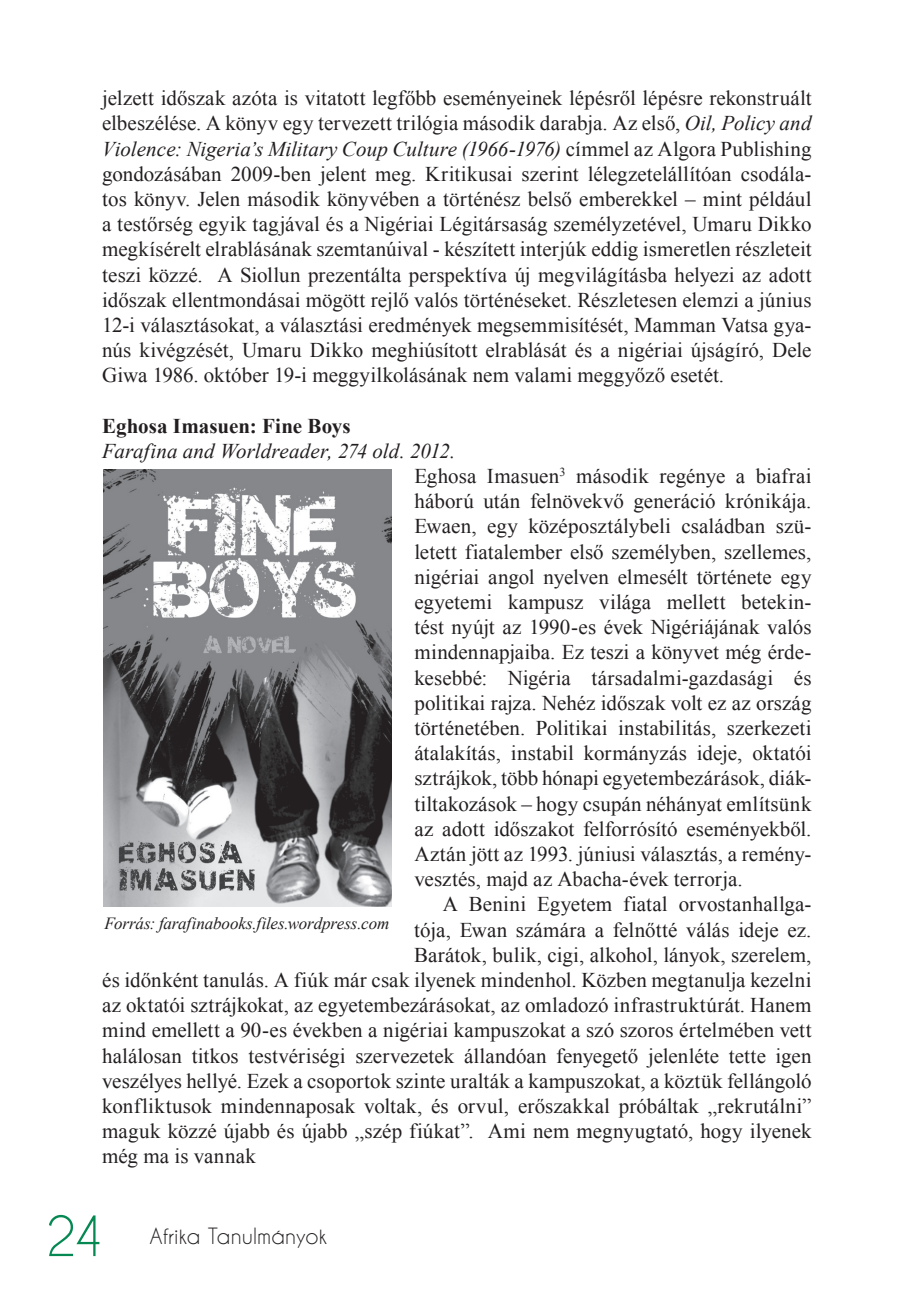
<style>
.page{position:relative;width:908px;height:1304px;background:#fff}
.page>*{position:absolute;margin:0;border:0;box-sizing:border-box;transform-origin:0 0}
.t1{font:52px "Caviar Dreams";color:#058851}
._3_elso_bekezdes{font:21px/25.2px "Times New Roman";letter-spacing:.005em;color:#231f20;text-align:justify}
._4_kenyer{font:21px "Times New Roman";letter-spacing:.005em;color:#231f20}
.alcim_1{font:italic 21px/25.2px "Times New Roman";color:#231f20}
.t2{font:21px "Caviar Dreams";color:#231f20}
._4_kepalairas{font:italic 17px "Times New Roman";letter-spacing:-.005em;color:#231f20}
.s1{font-style:italic}
.s2{font-weight:700;font-style:normal}
</style>
<div class="page">
<img style="left:103px;top:469px;width:288px;height:438px">
<p class="_3_elso_bekezdes" style="left:102px;top:85px;width:710px">jelzett időszak azóta is vitatott legfőbb eseményeinek lépésről lépésre rekonstruált elbeszélése. A könyv egy tervezett trilógia második darabja. Az első, <span class="s1">Oil, Policy and Violence: Nigeria’s Military Coup Culture (1966-1976)</span> címmel az Algora Publishing gondozásában 2009-ben jelent meg. Kritikusai szerint lélegzetelállítóan csodála&shy;tos könyv. Jelen második könyvében a történész belső emberekkel – mint például a testőrség egyik tagjával és a Nigériai Légitársaság személyzetével, Umaru Dikko megkísérelt elrablásának szemtanúival - készített interjúk eddig ismeretlen részleteit teszi közzé. A Siollun prezentálta perspektíva új megvilágításba helyezi az adott időszak ellentmondásai mögött rejlő valós történéseket. Részletesen elemzi a június 12-i választásokat, a választási eredmények megsemmisítését, Mamman Vatsa gya&shy;nús kivégzését, Umaru Dikko meghiúsított elrablását és a nigériai újságíró, Dele Giwa 1986. október 19-i meggyilkolásának nem valami meggyőző esetét.</p>
<p class="alcim_1" style="left:102px;top:412px;width:354px"><span class="s2">Eghosa Imasuen: Fine Boys<br></span>Farafina and Worldreader, 274 old. 2012.</p>
<p class="_3_elso_bekezdes" style="left:414px;top:463px;width:398px">Eghosa Imasuen<sup>3</sup> második regénye a biafrai háború után felnövekvő generáció krónikája.<br>Ewaen, egy középosztálybeli családban szü&shy;letett fiatalember első személyben, szellemes, nigériai angol nyelven elmesélt története egy egyetemi kampusz világa mellett betekin&shy;tést nyújt az 1990-es évek Nigériájának valós mindennapjaiba. Ez teszi a könyvet még érde&shy;kesebbé: Nigéria társadalmi-gazdasági és politikai rajza. Nehéz időszak volt ez az ország történetében. Politikai instabilitás, szerkezeti átalakítás, instabil kormányzás ideje, oktatói sztrájkok, több hónapi egyetembezárások, diák&shy;tiltakozások – hogy csupán néhányat említsünk az adott időszakot felforrósító eseményekből.<br>Aztán jött az 1993. júniusi választás, a remény&shy;vesztés, majd az Abacha-évek terrorja.</p>
<p class="_4_kenyer" style="left:442px;top:890px;width:370px">A Benini Egyetem fiatal orvostanhallga-</p>
<p class="_4_kenyer" style="left:414px;top:915px;width:398px">tója, Ewan számára a felnőtté válás ideje ez.</p>
<p class="_4_kenyer" style="left:414px;top:941px;width:398px">Barátok, bulik, cigi, alkohol, lányok, szerelem,</p>
<p class="_4_kenyer" style="left:102px;top:966px;width:710px">és időnként tanulás. A fiúk már csak ilyenek mindenhol. Közben megtanulja kezelni</p>
<p class="_4_kenyer" style="left:102px;top:991px;width:710px">az oktatói sztrájkokat, az egyetembezárásokat, az omladozó infrastruktúrát. Hanem</p>
<p class="_4_kenyer" style="left:102px;top:1016px;width:710px">mind emellett a 90-es években a nigériai kampuszokat a szó szoros értelmében vett</p>
<p class="_4_kenyer" style="left:102px;top:1041px;width:710px">halálosan titkos testvériségi szervezetek állandóan fenyegető jelenléte tette igen</p>
<p class="_4_kenyer" style="left:102px;top:1067px;width:710px">veszélyes hellyé. Ezek a csoportok szinte uralták a kampuszokat, a köztük fellángoló</p>
<p class="_4_kenyer" style="left:102px;top:1092px;width:710px">konfliktusok mindennaposak voltak, és orvul, erőszakkal próbáltak „rekrutálni”</p>
<p class="_4_kenyer" style="left:102px;top:1117px;width:710px">maguk közzé újabb és újabb „szép fiúkat”. Ami nem megnyugtató, hogy ilyenek</p>
<p class="_4_kenyer" style="left:102px;top:1142px;width:155px">még ma is vannak</p>
<p class="_4_kepalairas" style="left:104px;top:911px;width:286px">Forrás: farafinabooks.files.wordpress.com</p>
<h1 class="t1" style="left:45px;top:1208px;width:60px">24</h1>
<p class="t2" style="left:149px;top:1225px;width:179px">Afrika Tanulmányok</p>
</div>
